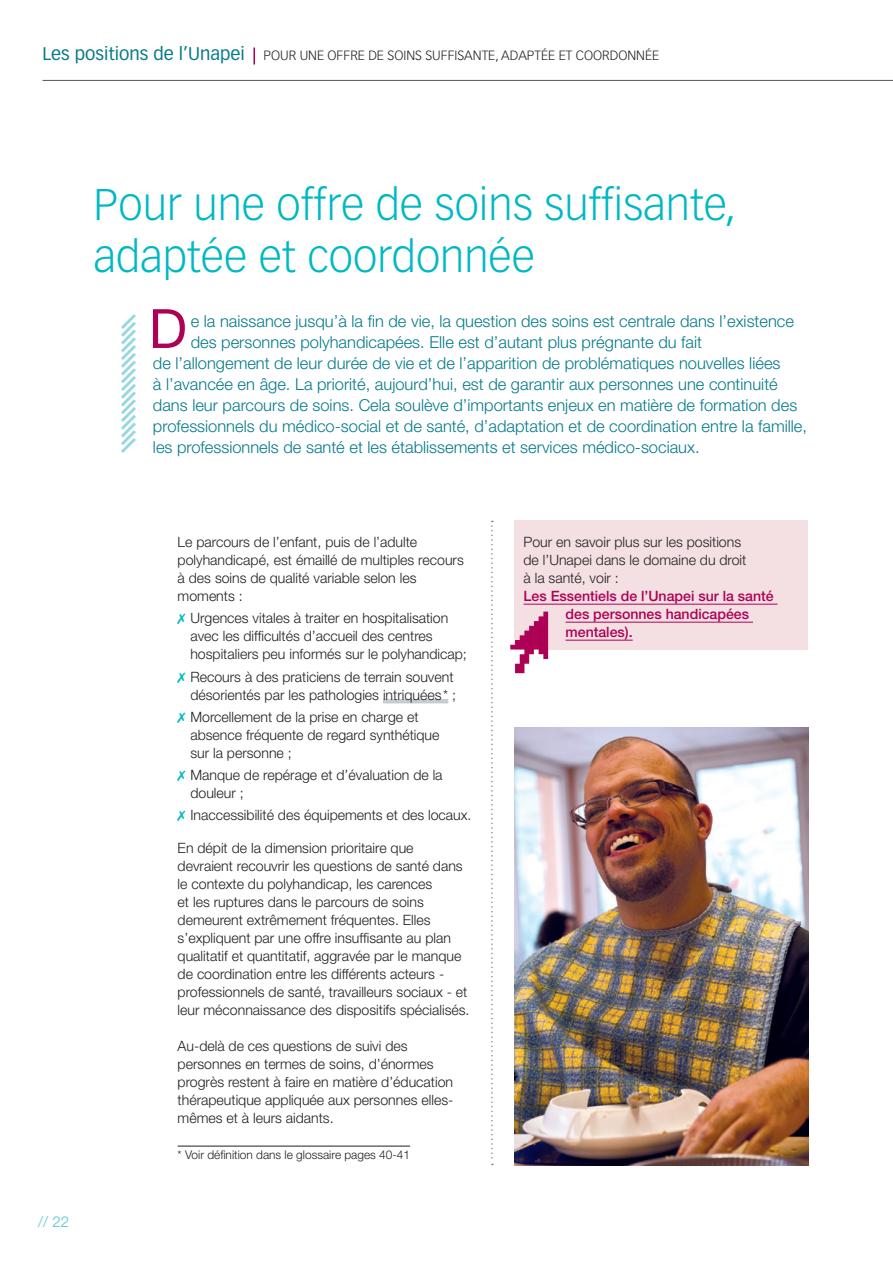
<style>
.page{position:relative;width:893px;height:1263px;background:#fff}
.page>*{position:absolute;margin:0;border:0;box-sizing:border-box;transform-origin:0 0}
.t1{font:54.3px "Helvetica Neue";color:#ac0154}
.t2{font:300 43.5px/52.2px "Vectora LH";color:#00b8c4}
.t3{font:300 16.5px "Helvetica Neue";color:#067b8a}
.t4{font:300 15px "Helvetica Neue";color:#50c4cd}
.t5{font:300 14.25px/18px "Helvetica Neue";color:#231f20}
.t6{font:500 14.25px/18px "Helvetica Neue";color:#ac0154}
.t7{font:300 13.2px "Vectora LH";color:#231f20}
.t8{font:300 12px "Helvetica Neue";color:#231f20}
.s1{font-weight:400;font-size:18px;color:#067b8a}
</style>
<div class="page">
<hr style="left:43px;top:80px;width:850px;height:1px;background:#57585a">
<svg style="left:253px;top:48px;width:2px;height:17px"></svg>
<div style="left:514px;top:521px;width:294px;height:129px;background:#f4dfe3"></div>
<hr style="left:383px;top:699px;width:65px;height:4px;background:#c5cdd1">
<svg style="left:121px;top:314px;width:15px;height:139px"></svg>
<svg style="left:491px;top:521px;width:2px;height:644px"></svg>
<hr style="left:523px;top:604px;width:255px;height:1px;background:#ac0154">
<hr style="left:566px;top:622px;width:187px;height:1px;background:#ac0154">
<hr style="left:566px;top:640px;width:67px;height:1px;background:#ac0154">
<hr style="left:178px;top:1146px;width:232px;height:1px;background:#231f20">
<img style="left:514px;top:727px;width:294px;height:438px">
<svg style="left:510px;top:612px;width:38px;height:61px"></svg>
<p class="t7" style="left:43px;top:48px;width:618px"><span class="s1">Les positions de l’Unapei</span> POUR UNE OFFRE DE SOINS SUFFISANTE, ADAPTÉE ET COORDONNÉE</p>
<h2 class="t2" style="left:94px;top:179px;width:644px">Pour une offre de soins suffisante, adaptée et coordonnée</h2>
<h1 class="t1" style="left:149px;top:296px;width:40px">D</h1>
<p class="t3" style="left:191px;top:311px;width:605px">e la naissance jusqu’à la fin de vie, la question des soins est centrale dans l’existence</p>
<p class="t3" style="left:191px;top:332px;width:513px">des personnes polyhandicapées. Elle est d’autant plus prégnante du fait</p>
<p class="t3" style="left:153px;top:353px;width:629px">de l’allongement de leur durée de vie et de l’apparition de problématiques nouvelles liées</p>
<p class="t3" style="left:153px;top:374px;width:626px">à l’avancée en âge. La priorité, aujourd’hui, est de garantir aux personnes une continuité</p>
<p class="t3" style="left:153px;top:395px;width:646px">dans leur parcours de soins. Cela soulève d’importants enjeux en matière de formation des</p>
<p class="t3" style="left:153px;top:416px;width:656px">professionnels du médico-social et de santé, d’adaptation et de coordination entre la famille,</p>
<p class="t3" style="left:153px;top:437px;width:548px">les professionnels de santé et les établissements et services médico-sociaux.</p>
<p class="t4" style="left:38px;top:1212px;width:32px">// 22</p>
<p class="t5" style="left:178px;top:533px;width:288px">Le parcours de l’enfant, puis de l’adulte polyhandicapé, est émaillé de multiples recours à des soins de qualité variable selon les moments :</p>
<p class="t5" style="left:190px;top:609px;width:278px">Urgences vitales à traiter en hospitalisation avec les difficultés d’accueil des centres hospitaliers peu informés sur le polyhandicap;</p>
<p class="t5" style="left:190px;top:667px;width:267px">Recours à des praticiens de terrain souvent désorientés par les pathologies intriquées * ;</p>
<p class="t5" style="left:190px;top:707px;width:251px">Morcellement de la prise en charge et absence fréquente de regard synthétique sur la personne ;</p>
<p class="t5" style="left:190px;top:766px;width:254px">Manque de repérage et d’évaluation de la douleur ;</p>
<p class="t5" style="left:190px;top:806px;width:283px">Inaccessibilité des équipements et des locaux.</p>
<p class="t5" style="left:178px;top:839px;width:293px">En dépit de la dimension prioritaire que devraient recouvrir les questions de santé dans le contexte du polyhandicap, les carences<br>et les ruptures dans le parcours de soins demeurent extrêmement fréquentes. Elles s’expliquent par une offre insuffisante au plan qualitatif et quantitatif, aggravée par le manque de coordination entre les différents acteurs - professionnels de santé, travailleurs sociaux - et leur méconnaissance des dispositifs spécialisés.</p>
<p class="t5" style="left:178px;top:1037px;width:277px">Au-delà de ces questions de suivi des personnes en termes de soins, d’énormes progrès restent à faire en matière d’éducation thérapeutique appliquée aux personnes elles&shy;mêmes et à leurs aidants.</p>
<p class="t8" style="left:178px;top:1147px;width:234px">* Voir définition dans le glossaire pages 40-41</p>
<p class="t5" style="left:523px;top:533px;width:224px">Pour en savoir plus sur les positions de l’Unapei dans le domaine du droit à la santé, voir :</p>
<p class="t6" style="left:566px;top:587px;width:210px;text-indent:-42px">Les Essentiels de l’Unapei sur la santé des personnes handicapées mentales).</p>
</div>
